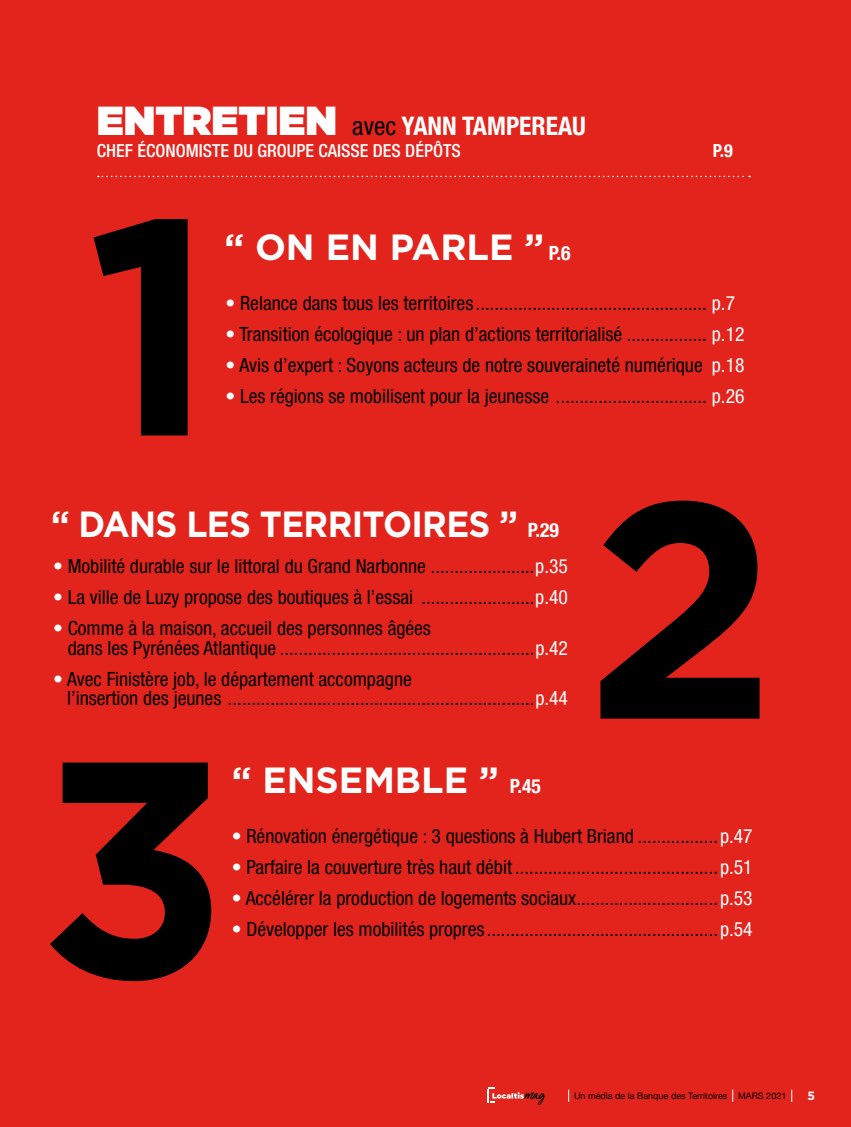
<style>
.page{position:relative;width:851px;height:1127px;background:#fff}
.page>*{position:absolute;margin:0;border:0;box-sizing:border-box;transform-origin:0 0}
.t1{font:700 307.05px "Gotham HTF";color:#000}
.t2{font:700 36.45px "Gotham HTF";color:#fff}
.t3{font:700 36.45px "Gotham HTF";letter-spacing:-.02em;color:#fff;scale:.94 1}
.t4{font:700 condensed 25.5px "Helvetica Neue";color:#fff}
.t5{font:condensed 19.65px/19.5px "Helvetica Neue";color:#000}
.t6{font:500 condensed 18px "Helvetica Neue";color:#fff}
.t7{font:700 condensed 18px "Helvetica Neue";color:#fff}
.t8{font:700 12px "Gotham HTF";color:#fff}
.t9{font:9px "Helvetica Neue";color:#000}
.s1{font-family:"Gotham HTF";font-weight:900;font-stretch:normal;font-size:40.5px}
.s2{font-weight:400;color:#000}
.s3{font-family:"Helvetica Neue";font-stretch:condensed;font-size:19.65px}
.s4{color:#fff}
</style>
<div class="page">
<div style="left:0;top:0;width:850px;height:1127px;background:#e2241c"></div>
<svg style="left:98px;top:176px;width:652px;height:1px"></svg>
<svg style="left:568px;top:1089px;width:1px;height:13px"></svg>
<svg style="left:732px;top:1089px;width:1px;height:13px"></svg>
<svg style="left:791px;top:1089px;width:1px;height:13px"></svg>
<svg style="left:488px;top:1087px;width:58px;height:18px"></svg>
<p class="t4" style="left:97px;top:104px;width:490px"><span class="s1">ENTRETIEN</span> <span class="s2">avec</span> YANN TAMPEREAU</p>
<p class="t6" style="left:97px;top:140px;width:365px">CHEF ÉCONOMISTE DU GROUPE CAISSE DES DÉPÔTS</p>
<p class="t7" style="left:712px;top:136px;width:21px">P.9</p>
<h1 class="t1" style="left:86px;top:149px;width:131px">1</h1>
<h2 class="t2" style="left:224px;top:226px;width:347px">“ ON EN PARLE ” <span class="s3">P.6</span></h2>
<p class="t5" style="left:225px;top:293px;width:511px"><span class="s4">•</span> Relance dans tous les territoires ................................................. <span class="s4">p.7</span></p>
<p class="t5" style="left:225px;top:324px;width:520px"><span class="s4">•</span> Transition écologique : un plan d’actions territorialisé ................. <span class="s4">p.12</span></p>
<p class="t5" style="left:225px;top:355px;width:520px"><span class="s4">•</span> Avis d’expert : Soyons acteurs de notre souveraineté numérique <span class="s4">p.18</span></p>
<p class="t5" style="left:225px;top:386px;width:520px"><span class="s4">•</span> Les régions se mobilisent pour la jeunesse ................................ <span class="s4">p.26</span></p>
<h2 class="t3" style="left:51px;top:503px;width:541px">“ DANS LES TERRITOIRES ” <span class="s3">P.29</span></h2>
<p class="t5" style="left:53px;top:556px;width:516px"><span class="s4">•</span> Mobilité durable sur le littoral du Grand Narbonne ......................<span class="s4">p.35</span></p>
<p class="t5" style="left:53px;top:587px;width:516px"><span class="s4">•</span> La ville de Luzy propose des boutiques à l’essai ........................<span class="s4">p.40</span></p>
<p class="t5" style="left:68px;top:618px;width:501px;text-indent:-15px"><span class="s4">•</span> Comme à la maison, accueil des personnes âgées<br>dans les Pyrénées Atlantique ......................................................<span class="s4">p.42</span></p>
<p class="t5" style="left:67px;top:669px;width:502px;text-indent:-14px"><span class="s4">•</span> Avec Finistère job, le département accompagne<br>l’insertion des jeunes .................................................................<span class="s4">p.44</span></p>
<h1 class="t1" style="left:585px;top:432px;width:193px">2</h1>
<h1 class="t1" style="left:38px;top:691px;width:192px">3</h1>
<h2 class="t2" style="left:232px;top:759px;width:310px">“ ENSEMBLE ” <span class="s3">P.45</span></h2>
<p class="t5" style="left:232px;top:826px;width:522px"><span class="s4">•</span> Rénovation énergétique : 3 questions à Hubert Briand .................<span class="s4">p.47</span></p>
<p class="t5" style="left:232px;top:857px;width:522px"><span class="s4">•</span> Parfaire la couverture très haut débit ...........................................<span class="s4">p.51</span></p>
<p class="t5" style="left:232px;top:888px;width:522px"><span class="s4">•</span> Accélérer la production de logements sociaux..............................<span class="s4">p.53</span></p>
<p class="t5" style="left:232px;top:919px;width:522px"><span class="s4">•</span> Développer les mobilités propres .................................................<span class="s4">p.54</span></p>
<p class="t9" style="left:574px;top:1089px;width:214px">Un média de la Banque des Territoires MARS 2021</p>
<p class="t8" style="left:807px;top:1088px;width:9px">5</p>
</div>
